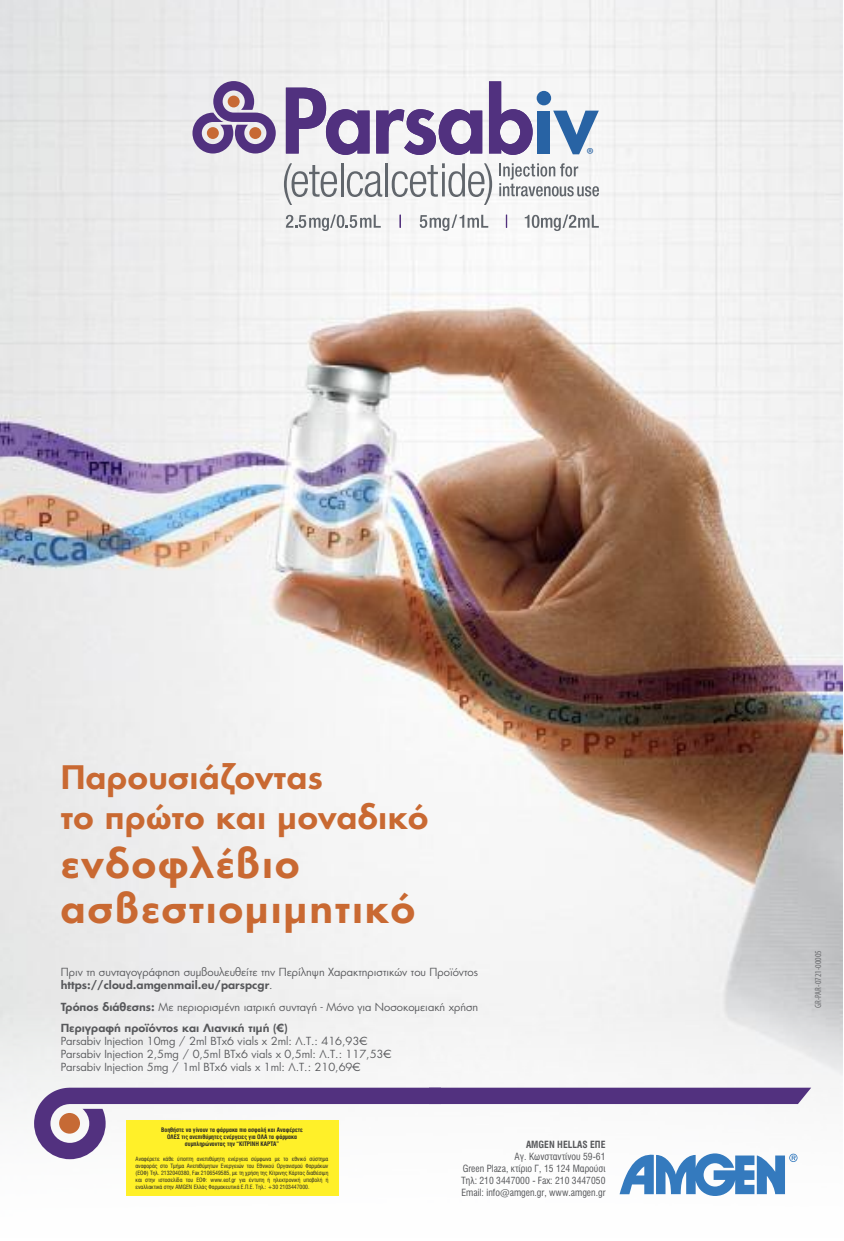
<style>
.page{position:relative;width:844px;height:1241px;background:#fff}
.page>*{position:absolute;margin:0;border:0;box-sizing:border-box;transform-origin:0 0}
.t1{font:600 37.98px/45.5px "PF Futura Neu";letter-spacing:.05em;color:#c96932}
.t2{font:600 31.5px/39.9px "PF Futura Neu";letter-spacing:.01em;color:#c96932}
.t3{font:17.5px "Myriad Pro";color:#2863a4}
.t4{font:10.85px/13px "PF Futura Neu";color:#57585b}
.t5{font:9.97px/11.9px "UB Helvetica Cond";color:#57585b;text-align:justify}
.t6{font:9.97px "UB Helvetica Cond Bold";color:#57585b}
.t7{font:condensed 9.1px "Myriad Pro";color:#6c6d70}
.t8{font:6.12px/7.5px "UB Helvetica Cond Bold";color:#272526;text-align:center}
.t9{font:5.95px/7px "UB Helvetica Cond";color:#272526;text-align:justify}
.s1{font-weight:600}
</style>
<div class="page">
<img style="left:0;top:0;width:842px;height:1196px">
<svg style="left:34px;top:1087px;width:777px;height:108px"></svg>
<div style="left:126px;top:1119px;width:212px;height:76px;background:#fff029"></div>
<svg style="left:286px;top:88px;width:83px;height:67px"></svg>
<svg style="left:376px;top:109px;width:106px;height:46px"></svg>
<svg style="left:489px;top:81px;width:43px;height:74px"></svg>
<div style="left:536px;top:91px;width:15px;height:14px;background:#2863a4;border-radius:50%"></div>
<div style="left:537px;top:111px;width:13px;height:42px;background:#2863a4"></div>
<svg style="left:553px;top:111px;width:45px;height:43px"></svg>
<svg style="left:284px;top:163px;width:53px;height:42px"></svg>
<hr style="left:340px;top:163px;width:3px;height:33px;background:#61666c">
<svg style="left:347px;top:171px;width:35px;height:26px"></svg>
<hr style="left:385px;top:163px;width:3px;height:33px;background:#61666c">
<svg style="left:499px;top:163px;width:99px;height:33px"></svg>
<svg style="left:391px;top:163px;width:101px;height:42px"></svg>
<svg style="left:286px;top:214px;width:94px;height:17px"></svg>
<svg style="left:419px;top:214px;width:69px;height:17px"></svg>
<svg style="left:524px;top:214px;width:74px;height:17px"></svg>
<svg style="left:505px;top:215px;width:2px;height:13px"></svg>
<svg style="left:399px;top:215px;width:2px;height:13px"></svg>
<svg style="left:192px;top:81px;width:84px;height:72px"></svg>
<div style="left:249px;top:127px;width:12px;height:12px;background:#c76934;border-radius:50%"></div>
<div style="left:228px;top:96px;width:11px;height:11px;background:#c76934;border-radius:50%"></div>
<div style="left:207px;top:127px;width:12px;height:12px;background:#c76934;border-radius:50%"></div>
<h3 class="t3" style="left:586px;top:148px;width:9px">®</h3>
<h2 class="t2" style="left:61px;top:756px;width:369px">Παρουσιάζοντας<br>το πρώτο και µοναδικό</h2>
<h1 class="t1" style="left:61px;top:840px;width:356px">ενδοφλέβιο ασβεστιοµιµητικό</h1>
<p class="t4" style="left:61px;top:965px;width:419px">Πριν τη συνταγογράφηση συµβουλευθείτε την Περίληψη Χαρακτηριστικών του Προϊόντος <span class="s1">https://cloud.amgenmail.eu/parspcgr</span>.</p>
<p class="t4" style="left:61px;top:997px;width:419px;line-height:20.3px"><span class="s1">Τρόπος διάθεσης:</span> Με περιορισµένη ιατρική συνταγή - Μόνο για Νοσοκοµειακή χρήση<br><span class="s1">Περιγραφή προϊόντος και Λιανική τιµή (€)</span></p>
<p class="t4" style="left:61px;top:1034px;width:332px">Parsabiv Injection 10mg / 2ml BTx6 vials x 2ml: Λ.Τ.: 416,93€<br>Parsabiv Injection 2,5mg / 0,5ml BTx6 vials x 0,5ml: Λ.Τ.: 117,53€<br>Parsabiv Injection 5mg / 1ml BTx6 vials x 1ml: Λ.Τ.: 210,69€</p>
<p class="t8" style="left:161px;top:1125px;width:143px">Βοηθήστε να γίνουν τα φάρμακα πιο ασφαλή και Αναφέρετε<br>ΟΛΕΣ τις ανεπιθύμητες ενέργειες για ΟΛΑ τα φάρμακα συμπληρώνοντας την “ΚΙΤΡΙΝΗ ΚΑΡΤΑ”</p>
<p class="t9" style="left:135px;top:1155px;width:194px">Αναφέρετε κάθε ύποπτη ανεπιθύμητη ενέργεια σύμφωνα με το εθνικό σύστημα αναφοράς στο Τμήμα Ανεπιθύμητων Ενεργειών του Εθνικού Οργανισμού Φαρμάκων (ΕΟΦ) Τηλ. 2132040380, Fax 2106549585, με τη χρήση της Κίτρινης Κάρτας διαθέσιμη και στην ιστοσελίδα του ΕΟΦ: www.eof.gr για έντυπη ή ηλεκτρονική υποβολή ή εναλλακτικά στην AMGEN Ελλάς Φαρμακευτικά Ε.Π.Ε. Τηλ.: +30 2103447000.</p>
<p class="t6" style="left:526px;top:1138px;width:81px">AMGEN HELLAS ΕΠΕ</p>
<p class="t5" style="left:461px;top:1150px;width:146px;text-indent:53px">Αγ. Κωνσταντίνου 59-61<br>Green Plaza, κτίριο Γ, 15 124 Μαρούσι Τηλ: 210 3447000 - Fax: 210 3447050<br>Email: info@amgen.gr, www.amgen.gr</p>
<p class="t7" style="left:814px;top:1007px;width:59px;rotate:-90deg">GR-PAR-0721-00005</p>
</div>
